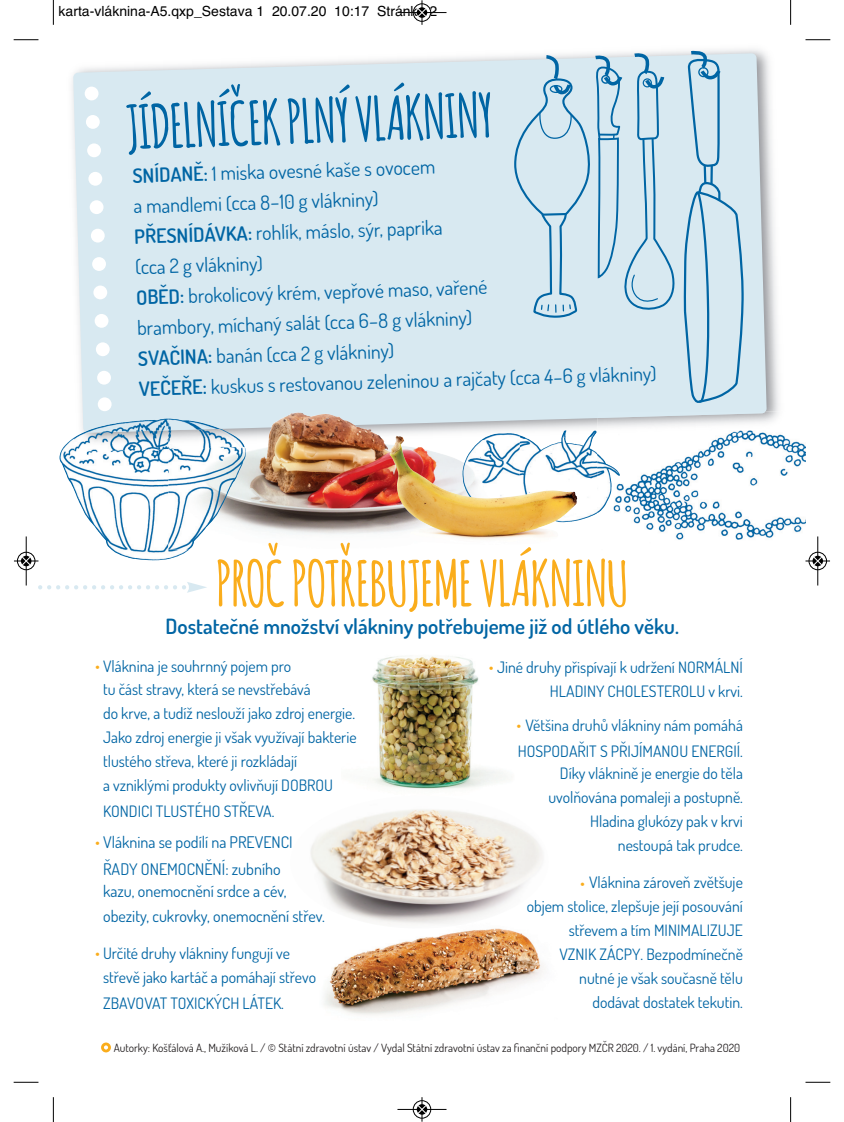
<style>
.page{position:relative;width:844px;height:1122px;background:#fff}
.page>*{position:absolute;margin:0;border:0;box-sizing:border-box;transform-origin:0 0}
.t1{font:700 61.25px "Amatic";color:#faad1c}
.t2{font:700 59.32px "Amatic";color:#0065a4}
.t3{font:600 21px "Dosis";color:#0065a4}
.t4{font:19.78px/30.4px "Dosis";color:#0065a4}
.t5{font:16.1px/26.1px "Dosis";color:#0065a4;text-align:center}
.t6{font:15.75px/24px "Dosis";color:#0065a4}
.t7{font:14px "Helvetica";color:#000}
.t8{font:11.38px "Dosis";color:#231f20}
.s1{font-weight:600}
.s2{color:#faad1c}
.s3{font-size:15.75px;color:#faad1c}
</style>
<div class="page">
<img style="left:372px;top:656px;width:131px;height:133px">
<img style="left:324px;top:928px;width:219px;height:87px">
<svg style="left:38px;top:582px;width:169px;height:10px"></svg>
<img style="left:72px;top:49px;width:707px;height:389px">
<div style="left:73px;top:53px;width:693px;height:379px;background:#d8e9f1"></div>
<div style="left:97px;top:370px;width:14px;height:14px;background:#fff;border-radius:50%"></div>
<div style="left:96px;top:342px;width:14px;height:14px;background:#fff;border-radius:50%"></div>
<div style="left:94px;top:314px;width:15px;height:14px;background:#fff;border-radius:50%"></div>
<div style="left:93px;top:285px;width:14px;height:14px;background:#fff;border-radius:50%"></div>
<div style="left:92px;top:257px;width:14px;height:14px;background:#fff;border-radius:50%"></div>
<div style="left:91px;top:228px;width:14px;height:15px;background:#fff;border-radius:50%"></div>
<div style="left:89px;top:200px;width:15px;height:14px;background:#fff;border-radius:50%"></div>
<div style="left:88px;top:172px;width:14px;height:14px;background:#fff;border-radius:50%"></div>
<div style="left:87px;top:143px;width:14px;height:14px;background:#fff;border-radius:50%"></div>
<div style="left:86px;top:115px;width:14px;height:14px;background:#fff;border-radius:50%"></div>
<div style="left:84px;top:86px;width:15px;height:15px;background:#fff;border-radius:50%"></div>
<div style="left:98px;top:397px;width:14px;height:14px;background:#fff;border-radius:50%"></div>
<svg style="left:683px;top:49px;width:60px;height:354px;background:#bfdae8"></svg>
<svg style="left:514px;top:52px;width:162px;height:266px;background:#c4dce9"></svg>
<div style="left:642px;top:78px;width:9px;height:9px;border:1px solid #0065a4;border-radius:50%"></div>
<img style="left:290px;top:795px;width:258px;height:133px;border-radius:50%">
<img style="left:168px;top:412px;width:351px;height:137px">
<img style="left:577px;top:438px;width:19px;height:83px">
<svg style="left:588px;top:430px;width:8px;height:7px"></svg>
<svg style="left:561px;top:430px;width:5px;height:5px"></svg>
<img style="left:481px;top:433px;width:38px;height:2px">
<img style="left:389px;top:435px;width:188px;height:109px">
<img style="left:59px;top:437px;width:130px;height:123px">
<img style="left:74px;top:430px;width:94px;height:21px">
<img style="left:85px;top:418px;width:83px;height:14px">
<img style="left:168px;top:429px;width:77px;height:20px">
<img style="left:168px;top:418px;width:52px;height:12px">
<img style="left:196px;top:447px;width:50px;height:91px">
<img style="left:597px;top:436px;width:208px;height:104px">
<img style="left:597px;top:411px;width:187px;height:25px">
<img style="left:597px;top:411px;width:168px;height:7px">
<img style="left:597px;top:453px;width:22px;height:60px">
<svg style="left:101px;top:1042px;width:10px;height:10px"></svg>
<svg style="left:53px;top:0;width:1px;height:25px"></svg>
<svg style="left:14px;top:39px;width:24px;height:1px"></svg>
<svg style="left:790px;top:0;width:1px;height:25px"></svg>
<svg style="left:805px;top:39px;width:25px;height:1px"></svg>
<svg style="left:53px;top:1097px;width:1px;height:24px"></svg>
<svg style="left:14px;top:1081px;width:24px;height:1px"></svg>
<svg style="left:790px;top:1097px;width:1px;height:24px"></svg>
<svg style="left:805px;top:1081px;width:25px;height:1px"></svg>
<div style="left:412px;top:3px;width:19px;height:19px;border:1px solid #fff;border-radius:50%"></div>
<hr style="left:397px;top:12px;width:49px;height:1px;background:#000">
<div style="left:413px;top:4px;width:18px;height:18px;border:1px solid #000;border-radius:50%"></div>
<svg style="left:417px;top:0;width:9px;height:25px"></svg>
<div style="left:412px;top:1099px;width:19px;height:19px;border:1px solid #fff;border-radius:50%"></div>
<hr style="left:397px;top:1108px;width:49px;height:1px;background:#000">
<div style="left:413px;top:1100px;width:18px;height:18px;border:1px solid #000;border-radius:50%"></div>
<svg style="left:417px;top:1097px;width:9px;height:24px"></svg>
<div style="left:17px;top:551px;width:19px;height:19px;border:1px solid #fff;border-radius:50%"></div>
<hr style="left:26px;top:536px;width:1px;height:49px;background:#000">
<div style="left:17px;top:552px;width:18px;height:18px;border:1px solid #000;border-radius:50%"></div>
<svg style="left:14px;top:556px;width:24px;height:9px"></svg>
<div style="left:808px;top:551px;width:18px;height:19px;border:1px solid #fff;border-radius:50%"></div>
<hr style="left:817px;top:536px;width:1px;height:49px;background:#000">
<div style="left:808px;top:552px;width:18px;height:18px;border:1px solid #000;border-radius:50%"></div>
<svg style="left:805px;top:556px;width:24px;height:9px"></svg>
<p class="t7" style="left:59px;top:6px;width:380px">karta-vláknina-A5.qxp_Sestava 1 20.07.20 10:17 Stránka 2</p>
<h2 class="t2" style="left:125px;top:94px;width:367px;rotate:-2deg">JÍDELNÍČEK PLNÝ VLÁKNINY</h2>
<p class="t4" style="left:131px;top:163px;width:519px;rotate:-2deg"><span class="s1">SNÍDANĚ:</span> 1 miska ovesné kaše s ovocem<br>a mandlemi (cca 8–10 g vlákniny)<br><span class="s1">PŘESNÍDÁVKA:</span> rohlík, máslo, sýr, paprika<br>(cca 2 g vlákniny)<br><span class="s1">OBĚD:</span> brokolicový krém, vepřové maso, vařené<br>brambory, míchaný salát (cca 6–8 g vlákniny)<br><span class="s1">SVAČINA:</span> banán (cca 2 g vlákniny)<br><span class="s1">VEČEŘE:</span> kuskus s restovanou zeleninou a rajčaty (cca 4–6 g vlákniny)</p>
<h1 class="t1" style="left:216px;top:549px;width:413px">PROČ POTŘEBUJEME VLÁKNINU</h1>
<h3 class="t3" style="left:165px;top:614px;width:515px">Dostatečné množství vlákniny potřebujeme již od útlého věku.</h3>
<p class="t6" style="left:488px;top:656px;width:256px;text-align:right"><span class="s2">•</span> Jiné druhy přispívají k udržení NORMÁLNÍ<br>HLADINY CHOLESTEROLU v krvi.</p>
<p class="t6" style="left:103px;top:655px;width:255px;text-indent:-8px"><span class="s2">•</span> Vláknina je souhrnný pojem pro<br>tu část stravy, která se nevstřebává<br>do krve, a tudíž neslouží jako zdroj energie.<br>Jako zdroj energie ji však využívají bakterie tlustého střeva, které ji rozkládají<br>a vzniklými produkty ovlivňují DOBROU</p>
<p class="t6" style="left:103px;top:800px;width:173px">KONDICI TLUSTÉHO STŘEVA.</p>
<p class="t6" style="left:516px;top:714px;width:228px;line-height:25.7px"><span class="s2">•</span> Většina druhů vlákniny nám pomáhá<br>HOSPODAŘIT S PŘIJÍMANOU ENERGIÍ.</p>
<p class="t6" style="left:548px;top:763px;width:196px;text-align:right">Díky vláknině je energie do těla uvolňována pomaleji a postupně.<br>Hladina glukózy pak v krvi nestoupá tak prudce.</p>
<p class="t5" style="left:95px;top:831px;width:199px"><span class="s3">•</span> Vláknina se podílí na PREVENCI<br>ŘADY ONEMOCNĚNÍ: zubního</p>
<p class="t5" style="left:103px;top:880px;width:223px;line-height:24.3px;text-align:left">kazu, onemocnění srdce a cév, obezity, cukrovky, onemocnění střev.</p>
<p class="t6" style="left:526px;top:872px;width:217px;text-align:right"><span class="s2">•</span> Vláknina zároveň zvětšuje<br>objem stolice, zlepšuje její posouvání střevem a tím MINIMALIZUJE<br>VZNIK ZÁCPY. Bezpodmínečně nutné je však současně tělu<br>dodávat dostatek tekutin.</p>
<p class="t6" style="left:103px;top:943px;width:214px;text-indent:-8px"><span class="s2">•</span> Určité druhy vlákniny fungují ve střevě jako kartáč a pomáhají střevo</p>
<p class="t6" style="left:103px;top:992px;width:182px">ZBAVOVAT TOXICKÝCH LÁTEK.</p>
<p class="t8" style="left:114px;top:1042px;width:627px">Autorky: Košťálová A., Mužíková L. / © Státní zdravotní ústav / Vydal Státní zdravotní ústav za finanční podpory MZČR 2020. / 1. vydání, Praha 2020</p>
</div>
